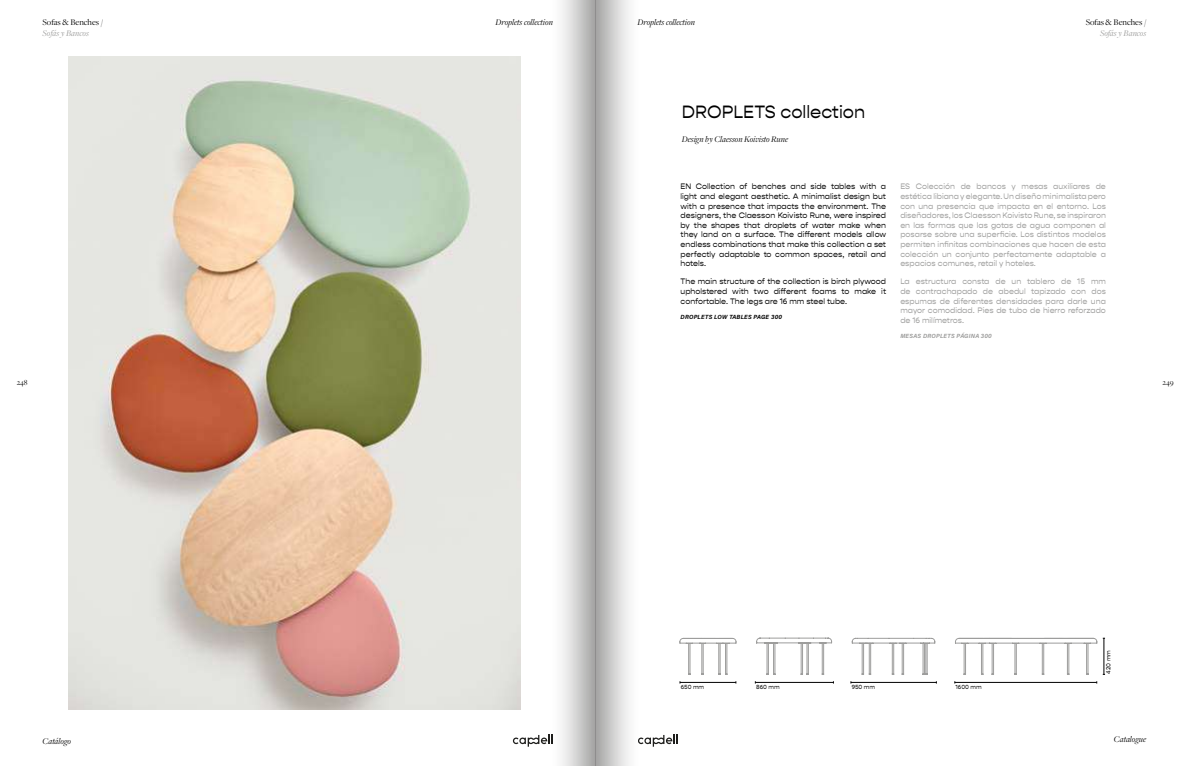
<style>
.page{position:relative;width:1191px;height:766px;background:#fff}
.page>*{position:absolute;margin:0;border:0;box-sizing:border-box;transform-origin:0 0}
.t1{font:18px "Gopher";color:#000}
.t2{font:italic 9px "Freight Disp Pro";color:#000}
.t3{font:9px "Freight Disp Pro";color:#000}
.t4{font:italic 9px "Freight Disp Pro";color:#9d9d9c}
.t5{font:8px/9.6px "Gopher";color:#9d9d9c;text-align:justify}
.t6{font:8px/9.6px "Gopher";color:#000;text-align:justify}
.t7{font:8px "Freight Disp Pro";color:#000}
.t8{font:6px "Gopher";color:#000}
.t9{font:6px "Acumin Variable Concept";letter-spacing:.03em;color:#000}
.t10{font:6px "Acumin Variable Concept";letter-spacing:.03em;color:#9d9d9c}
</style>
<div class="page">
<img style="left:562px;top:0;width:67px;height:765px">
<hr style="left:680px;top:682px;width:56px;height:1px;background:#000">
<hr style="left:851px;top:682px;width:85px;height:1px;background:#000">
<hr style="left:954px;top:682px;width:142px;height:1px;background:#000">
<hr style="left:755px;top:682px;width:78px;height:1px;background:#000">
<img style="left:69px;top:57px;width:451px;height:652px">
<svg style="left:756px;top:637px;width:76px;height:37px"></svg>
<svg style="left:679px;top:638px;width:57px;height:36px"></svg>
<svg style="left:852px;top:638px;width:83px;height:36px"></svg>
<svg style="left:955px;top:637px;width:150px;height:38px"></svg>
<svg style="left:513px;top:734px;width:40px;height:12px"></svg>
<svg style="left:638px;top:734px;width:40px;height:12px"></svg>
<p class="t3" style="left:43px;top:17px;width:62px">Sofas &amp; Benches /</p>
<p class="t4" style="left:43px;top:27px;width:48px">Sofás y Bancos</p>
<p class="t2" style="left:495px;top:16px;width:59px">Droplets collection</p>
<p class="t2" style="left:637px;top:16px;width:59px">Droplets collection</p>
<p class="t3" style="left:1085px;top:17px;width:62px">Sofas &amp; Benches /</p>
<p class="t4" style="left:1100px;top:27px;width:48px">Sofás y Bancos</p>
<h1 class="t1" style="left:682px;top:101px;width:185px">DROPLETS collection</h1>
<p class="t2" style="left:682px;top:133px;width:108px">Design by Claesson Koivisto Rune</p>
<p class="t6" style="left:680px;top:182px;width:207px">EN Collection of benches and side tables with a light and elegant aesthetic. A minimalist design but with a presence that impacts the environment. The designers, the Claesson Koivisto Rune, were inspired by the shapes that droplets of water make when they land on a surface. The different models allow endless combinations that make this collection a set perfectly adaptable to common spaces, retail and hotels.</p>
<p class="t6" style="left:680px;top:277px;width:207px">The main structure of the collection is birch plywood upholstered with two different foams to make it confortable. The legs are 16 mm steel tube.</p>
<p class="t9" style="left:680px;top:313px;width:103px">DROPLETS LOW TABLES PAGE 300</p>
<p class="t5" style="left:900px;top:182px;width:207px">ES Colección de bancos y mesas auxiliares de estética libiana y elegante. Un diseño minimalista pero con una presencia que impacta en el entorno. Los diseñadores, los Claesson Koivisto Rune, se inspiraron en las formas que las gotas de agua componen al posarse sobre una superficie. Los distintos modelos permiten infinitas combinaciones que hacen de esta colección un conjunto perfectamente adaptable a espacios comunes, retail y hoteles.</p>
<p class="t5" style="left:900px;top:277px;width:207px">La estructura consta de un tablero de 15 mm de contrachapado de abedul tapizado con dos espumas de diferentes densidades para darle una mayor comodidad. Pies de tubo de hierro reforzado de 16 milímetros.</p>
<p class="t10" style="left:900px;top:332px;width:93px">MESAS DROPLETS PÁGINA 300</p>
<p class="t7" style="left:17px;top:377px;width:12px">248</p>
<p class="t7" style="left:1162px;top:377px;width:13px">249</p>
<p class="t8" style="left:681px;top:683px;width:25px">650 mm</p>
<p class="t8" style="left:756px;top:683px;width:25px">860 mm</p>
<p class="t8" style="left:851px;top:683px;width:25px">950 mm</p>
<p class="t8" style="left:955px;top:683px;width:28px">1600 mm</p>
<p class="t8" style="left:1105px;top:673px;width:25px;rotate:-90deg">420 mm</p>
<p class="t2" style="left:43px;top:734px;width:30px">Catálogo</p>
<p class="t2" style="left:1114px;top:733px;width:34px">Catalogue</p>
</div>
